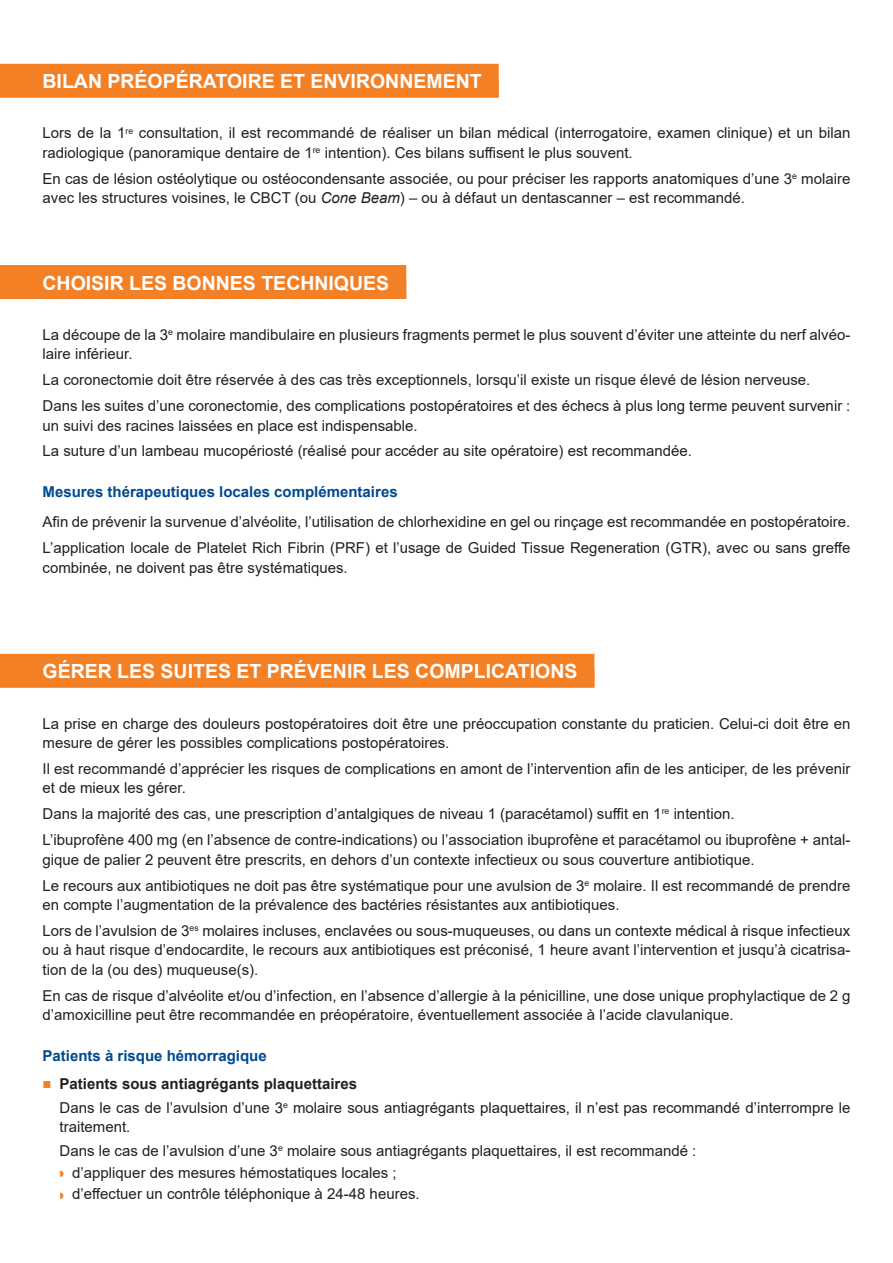
<style>
.page{position:relative;width:893px;height:1263px;background:#fff}
.page>*{position:absolute;margin:0;border:0;box-sizing:border-box;transform-origin:0 0}
.Rubrique{font:700 19.5px "Arial";color:#fff}
.texte_courant{font:15px/19.5px "Arial";color:#231f20}
.texte_courant_après{font:15px/19.5px "Arial";color:#231f20}
.titre_2{font:700 15px "Arial";color:#014990}
.t1{font:700 15px "Arial";color:#231f20}
.s1{font-style:italic}
.s2{font-weight:400;color:#f48026}
</style>
<div class="page">
<div style="left:0;top:64px;width:499px;height:33px;background:#f48026"></div>
<div style="left:0;top:80px;width:499px;height:18px;background:#f48026"></div>
<div style="left:0;top:265px;width:406px;height:33px;background:#f48026"></div>
<div style="left:0;top:281px;width:406px;height:18px;background:#f48026"></div>
<div style="left:0;top:654px;width:594px;height:33px;background:#f48026"></div>
<div style="left:0;top:670px;width:594px;height:18px;background:#f48026"></div>
<p class="Rubrique" style="left:43px;top:68px;width:441px">BILAN PRÉOPÉRATOIRE ET ENVIRONNEMENT</p>
<p class="texte_courant" style="left:43px;top:123px;width:809px">Lors de la 1<sup>re</sup> consultation, il est recommandé de réaliser un bilan médical (interrogatoire, examen clinique) et un bilan radiologique (panoramique dentaire de 1<sup>re</sup> intention). Ces bilans suffisent le plus souvent.</p>
<p class="texte_courant" style="left:43px;top:169px;width:809px">En cas de lésion ostéolytique ou ostéocondensante associée, ou pour préciser les rapports anatomiques d’une 3<sup>e</sup> molaire avec les structures voisines, le CBCT (ou <span class="s1">Cone Beam</span>) – ou à défaut un dentascanner – est recommandé.</p>
<p class="Rubrique" style="left:43px;top:269px;width:348px">CHOISIR LES BONNES TECHNIQUES</p>
<p class="texte_courant" style="left:43px;top:325px;width:809px">La découpe de la 3<sup>e</sup> molaire mandibulaire en plusieurs fragments permet le plus souvent d’éviter une atteinte du nerf alvéo&shy;laire inférieur.</p>
<p class="texte_courant" style="left:43px;top:370px;width:769px">La coronectomie doit être réservée à des cas très exceptionnels, lorsqu’il existe un risque élevé de lésion nerveuse.</p>
<p class="texte_courant" style="left:43px;top:396px;width:809px">Dans les suites d’une coronectomie, des complications postopératoires et des échecs à plus long terme peuvent survenir : un suivi des racines laissées en place est indispensable.</p>
<p class="texte_courant" style="left:43px;top:441px;width:651px">La suture d’un lambeau mucopériosté (réalisé pour accéder au site opératoire) est recommandée.</p>
<p class="titre_2" style="left:43px;top:481px;width:357px">Mesures thérapeutiques locales complémentaires</p>
<p class="texte_courant" style="left:43px;top:512px;width:809px">Afin de prévenir la survenue d’alvéolite, l’utilisation de chlorhexidine en gel ou rinçage est recommandée en postopératoire.</p>
<p class="texte_courant" style="left:43px;top:538px;width:809px">L’application locale de Platelet Rich Fibrin (PRF) et l’usage de Guided Tissue Regeneration (GTR), avec ou sans greffe combinée, ne doivent pas être systématiques.</p>
<p class="Rubrique" style="left:43px;top:658px;width:536px">GÉRER LES SUITES ET PRÉVENIR LES COMPLICATIONS</p>
<p class="texte_courant" style="left:43px;top:713px;width:809px">La prise en charge des douleurs postopératoires doit être une préoccupation constante du praticien. Celui-ci doit être en mesure de gérer les possibles complications postopératoires.</p>
<p class="texte_courant" style="left:43px;top:759px;width:809px">Il est recommandé d’apprécier les risques de complications en amont de l’intervention afin de les anticiper, de les prévenir et de mieux les gérer.</p>
<p class="texte_courant" style="left:43px;top:804px;width:693px">Dans la majorité des cas, une prescription d’antalgiques de niveau 1 (paracétamol) suffit en 1<sup>re</sup> intention.</p>
<p class="texte_courant" style="left:43px;top:830px;width:809px">L’ibuprofène 400 mg (en l’absence de contre-indications) ou l’association ibuprofène et paracétamol ou ibuprofène + antal&shy;gique de palier 2 peuvent être prescrits, en dehors d’un contexte infectieux ou sous couverture antibiotique.</p>
<p class="texte_courant" style="left:43px;top:875px;width:809px">Le recours aux antibiotiques ne doit pas être systématique pour une avulsion de 3<sup>e</sup> molaire. Il est recommandé de prendre en compte l’augmentation de la prévalence des bactéries résistantes aux antibiotiques.</p>
<p class="texte_courant" style="left:43px;top:921px;width:809px;text-align:justify">Lors de l’avulsion de 3<sup>es</sup> molaires incluses, enclavées ou sous-muqueuses, ou dans un contexte médical à risque infectieux ou à haut risque d’endocardite, le recours aux antibiotiques est préconisé, 1 heure avant l’intervention et jusqu’à cicatrisa&shy;tion de la (ou des) muqueuse(s).</p>
<p class="texte_courant" style="left:43px;top:986px;width:809px">En cas de risque d’alvéolite et/ou d’infection, en l’absence d’allergie à la pénicilline, une dose unique prophylactique de 2 g d’amoxicilline peut être recommandée en préopératoire, éventuellement associée à l’acide clavulanique.</p>
<p class="titre_2" style="left:43px;top:1045px;width:226px">Patients à risque hémorragique</p>
<p class="t1" style="left:43px;top:1073px;width:316px"><span class="s2">■</span> Patients sous antiagrégants plaquettaires</p>
<p class="texte_courant_après" style="left:60px;top:1098px;width:792px">Dans le cas de l’avulsion d’une 3<sup>e</sup> molaire sous antiagrégants plaquettaires, il n’est pas recommandé d’interrompre le traitement.</p>
<p class="texte_courant_après" style="left:60px;top:1141px;width:638px">Dans le cas de l’avulsion d’une 3<sup>e</sup> molaire sous antiagrégants plaquettaires, il est recommandé :</p>
<p class="texte_courant" style="left:72px;top:1162px;width:326px">d’appliquer des mesures hémostatiques locales ;</p>
<p class="texte_courant" style="left:72px;top:1184px;width:349px">d’effectuer un contrôle téléphonique à 24-48 heures.</p>
</div>
